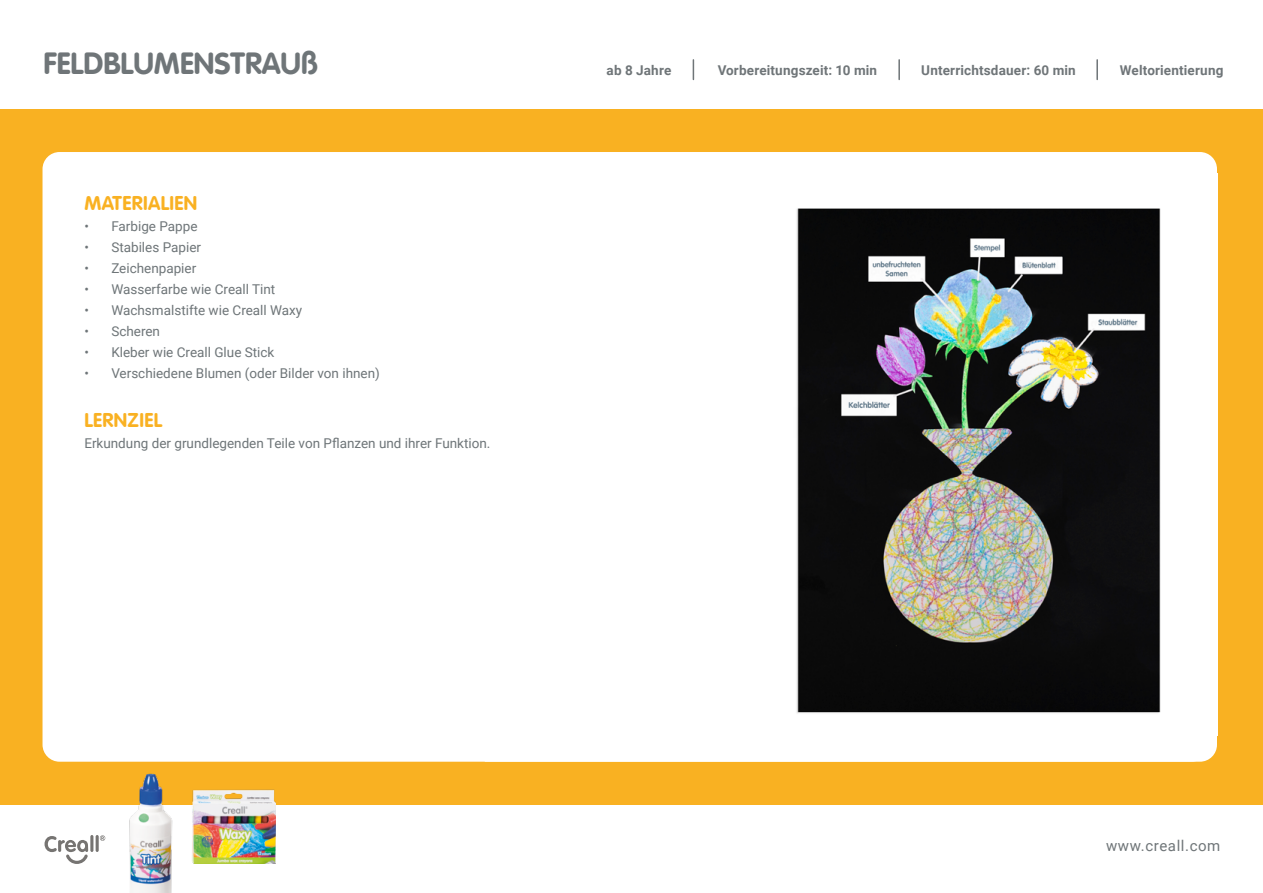
<style>
.page{position:relative;width:1263px;height:893px;background:#fff}
.page>*{position:absolute;margin:0;border:0;box-sizing:border-box;transform-origin:0 0}
.t1{font:700 30px "VAG Rounded";color:#6f7578}
.t2{font:700 19.5px "VAG Rounded";letter-spacing:.02em;color:#f9b122}
.t3{font:15px "Roboto";letter-spacing:.04em;color:#6f7578}
.t4{font:13.5px "Roboto";color:#6e7578}
.t5{font:700 13.5px "Roboto";letter-spacing:.01em;color:#6f7578}
.s1{color:#6e7578}
</style>
<div class="page">
<div style="left:0;top:109px;width:1263px;height:695px;background:#f9b122"></div>
<div style="left:43px;top:152px;width:1166px;height:610px;background:#fff;border-radius:17px"></div>
<img style="left:796px;top:174px;width:421px;height:562px">
<svg style="left:693px;top:60px;width:1px;height:19px"></svg>
<svg style="left:898px;top:60px;width:2px;height:19px"></svg>
<svg style="left:1096px;top:60px;width:2px;height:19px"></svg>
<img style="left:202px;top:789px;width:73px;height:75px">
<hr style="left:96px;top:835px;width:3px;height:17px;background:#767472;border-radius:2px">
<hr style="left:90px;top:835px;width:3px;height:17px;background:#767472;border-radius:2px">
<svg style="left:45px;top:836px;width:43px;height:28px"></svg>
<img style="left:100px;top:773px;width:102px;height:120px">
<h1 class="t1" style="left:43px;top:50px;width:276px">FELDBLUMENSTRAU<span class="s1">ß</span></h1>
<h2 class="t2" style="left:84px;top:194px;width:114px">MATERIALIEN</h2>
<p class="t4" style="left:84px;top:216px;width:115px">• Farbige Pappe</p>
<p class="t4" style="left:84px;top:237px;width:118px">• Stabiles Papier</p>
<p class="t4" style="left:84px;top:258px;width:113px">• Zeichenpapier</p>
<p class="t4" style="left:84px;top:279px;width:192px">• Wasserfarbe wie Creall Tint</p>
<p class="t4" style="left:84px;top:300px;width:219px">• Wachsmalstifte wie Creall Waxy</p>
<p class="t4" style="left:84px;top:321px;width:77px">• Scheren</p>
<p class="t4" style="left:84px;top:342px;width:192px">• Kleber wie Creall Glue Stick</p>
<p class="t4" style="left:84px;top:363px;width:297px">• Verschiedene Blumen (oder Bilder von ihnen)</p>
<h2 class="t2" style="left:84px;top:411px;width:79px">LERNZIEL</h2>
<p class="t4" style="left:84px;top:433px;width:408px">Erkundung der grundlegenden Teile von Pflanzen und ihrer Funktion.</p>
<p class="t5" style="left:607px;top:61px;width:66px">ab 8 Jahre</p>
<p class="t5" style="left:718px;top:61px;width:161px">Vorbereitungszeit: 10 min</p>
<p class="t5" style="left:921px;top:60px;width:156px">Unterrichtsdauer: 60 min</p>
<p class="t5" style="left:1120px;top:60px;width:105px">Weltorientierung</p>
<p class="t3" style="left:1106px;top:836px;width:116px">www.creall.com</p>
</div>
